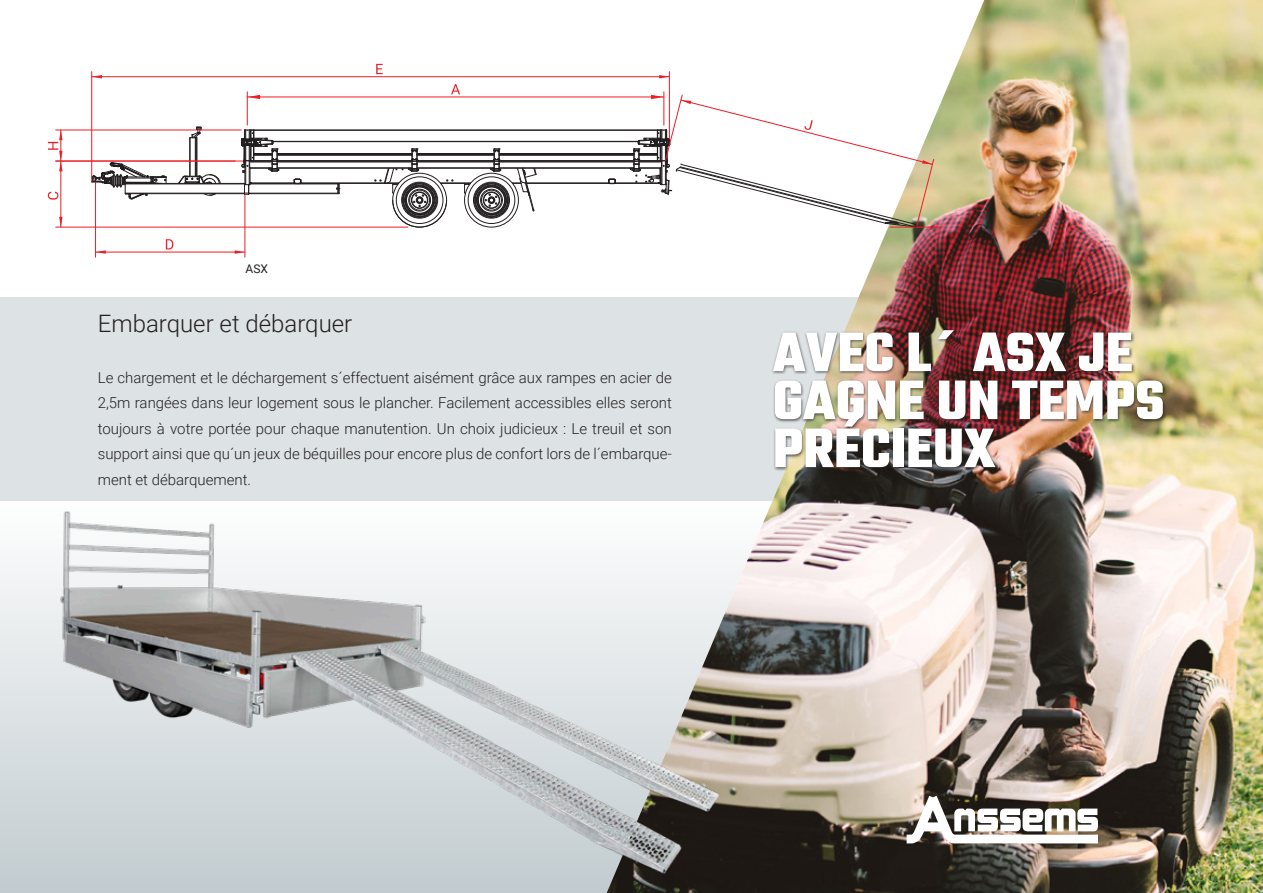
<style>
.page{position:relative;width:1263px;height:893px;background:#fff}
.page>*{position:absolute;margin:0;border:0;box-sizing:border-box;transform-origin:0 0}
.t1{font:700 60px/48px "Teko";color:#fff}
.t2{font:300 24px "Roboto";color:#231f20}
.t3{font:300 15px/25.5px "Roboto";color:#231f20;text-align:justify}
.t4{font:12px "Roboto";color:#231f20}
</style>
<div class="page">
<div style="left:0;top:298px;width:1263px;height:203px;background:#dde2e4"></div>
<div style="left:0;top:501px;width:1263px;height:392px;background:linear-gradient(to bottom,#fefefe,#c2cbcf)"></div>
<img style="left:607px;top:0;width:656px;height:893px">
<svg style="left:907px;top:796px;width:191px;height:47px"></svg>
<div style="left:772px;top:328px;width:395px;height:143px;background:#231f20;opacity:.7"></div>
<hr style="left:890px;top:227px;width:51px;height:1px;background:#ee1d23">
<div style="left:468px;top:177px;width:47px;height:47px;border:1px solid #231f20;border-radius:50%"></div>
<div style="left:475px;top:183px;width:33px;height:34px;border:1px solid #231f20;border-radius:50%"></div>
<div style="left:475px;top:184px;width:33px;height:32px;border:1px solid #231f20;border-radius:50%"></div>
<div style="left:477px;top:185px;width:29px;height:30px;border:1px solid #231f20;border-radius:50%"></div>
<div style="left:477px;top:186px;width:29px;height:28px;border:1px solid #231f20;border-radius:50%"></div>
<div style="left:483px;top:192px;width:17px;height:17px;border:1px solid #231f20;border-radius:50%"></div>
<div style="left:484px;top:192px;width:15px;height:16px;border:1px solid #231f20;border-radius:50%"></div>
<div style="left:478px;top:187px;width:27px;height:27px;border:1px solid #231f20;border-radius:50%"></div>
<div style="left:478px;top:187px;width:27px;height:26px;border:1px solid #231f20;border-radius:50%"></div>
<div style="left:480px;top:189px;width:22px;height:22px;border:1px solid #231f20;border-radius:50%"></div>
<div style="left:481px;top:190px;width:21px;height:20px;border:1px solid #231f20;border-radius:50%"></div>
<div style="left:476px;top:185px;width:31px;height:30px;border:1px solid #231f20;border-radius:50%"></div>
<div style="left:473px;top:182px;width:37px;height:36px;border:1px solid #231f20;border-radius:50%"></div>
<div style="left:474px;top:183px;width:35px;height:35px;border:1px solid #231f20;border-radius:50%"></div>
<svg style="left:485px;top:194px;width:12px;height:12px"></svg>
<hr style="left:251px;top:183px;width:43px;height:1px;background:#231f20">
<hr style="left:301px;top:183px;width:84px;height:1px;background:#231f20">
<hr style="left:440px;top:183px;width:31px;height:1px;background:#231f20">
<hr style="left:526px;top:183px;width:83px;height:1px;background:#231f20">
<hr style="left:615px;top:183px;width:44px;height:1px;background:#231f20">
<svg style="left:608px;top:179px;width:8px;height:5px"></svg>
<svg style="left:294px;top:179px;width:8px;height:5px"></svg>
<svg style="left:512px;top:169px;width:25px;height:43px"></svg>
<hr style="left:250px;top:184px;width:88px;height:1px;background:#231f20">
<hr style="left:125px;top:184px;width:120px;height:1px;background:#231f20">
<hr style="left:125px;top:183px;width:120px;height:1px;background:#231f20">
<hr style="left:125px;top:193px;width:119px;height:1px;background:#231f20">
<hr style="left:249px;top:193px;width:89px;height:1px;background:#231f20">
<svg style="left:336px;top:184px;width:4px;height:10px"></svg>
<hr style="left:190px;top:138px;width:1px;height:38px;background:#231f20">
<hr style="left:195px;top:138px;width:1px;height:38px;background:#231f20">
<hr style="left:189px;top:138px;width:1px;height:38px;background:#231f20">
<hr style="left:196px;top:138px;width:1px;height:38px;background:#231f20">
<svg style="left:204px;top:193px;width:12px;height:3px"></svg>
<svg style="left:179px;top:174px;width:42px;height:9px"></svg>
<svg style="left:190px;top:127px;width:12px;height:11px"></svg>
<svg style="left:91px;top:162px;width:76px;height:38px"></svg>
<hr style="left:277px;top:168px;width:135px;height:1px;background:#231f20">
<hr style="left:417px;top:168px;width:77px;height:1px;background:#231f20">
<hr style="left:499px;top:168px;width:135px;height:1px;background:#231f20">
<svg style="left:490px;top:149px;width:11px;height:23px"></svg>
<svg style="left:375px;top:149px;width:95px;height:78px"></svg>
<hr style="left:251px;top:130px;width:409px;height:1px;background:#231f20">
<hr style="left:499px;top:155px;width:135px;height:1px;background:#231f20">
<hr style="left:417px;top:155px;width:77px;height:1px;background:#231f20">
<hr style="left:277px;top:155px;width:135px;height:1px;background:#231f20">
<hr style="left:499px;top:154px;width:135px;height:1px;background:#231f20">
<hr style="left:417px;top:154px;width:77px;height:1px;background:#231f20">
<hr style="left:277px;top:154px;width:135px;height:1px;background:#231f20">
<hr style="left:499px;top:153px;width:135px;height:1px;background:#231f20">
<hr style="left:417px;top:153px;width:77px;height:1px;background:#231f20">
<hr style="left:277px;top:153px;width:135px;height:1px;background:#231f20">
<hr style="left:273px;top:141px;width:365px;height:1px;background:#231f20">
<hr style="left:499px;top:160px;width:135px;height:1px;background:#231f20">
<hr style="left:417px;top:160px;width:77px;height:1px;background:#231f20">
<hr style="left:277px;top:160px;width:135px;height:1px;background:#231f20">
<hr style="left:499px;top:162px;width:135px;height:1px;background:#231f20">
<hr style="left:417px;top:162px;width:77px;height:1px;background:#231f20">
<hr style="left:277px;top:162px;width:135px;height:1px;background:#231f20">
<svg style="left:241px;top:130px;width:38px;height:65px"></svg>
<svg style="left:248px;top:95px;width:12px;height:4px"></svg>
<hr style="left:664px;top:92px;width:1px;height:33px;background:#ee1d23">
<hr style="left:247px;top:92px;width:1px;height:33px;background:#ee1d23">
<hr style="left:247px;top:97px;width:417px;height:1px;background:#ee1d23">
<svg style="left:451px;top:84px;width:9px;height:10px"></svg>
<svg style="left:96px;top:250px;width:10px;height:4px"></svg>
<svg style="left:235px;top:250px;width:10px;height:4px"></svg>
<hr style="left:95px;top:183px;width:1px;height:74px;background:#ed1f26">
<hr style="left:245px;top:195px;width:1px;height:62px;background:#ed1f26">
<hr style="left:96px;top:252px;width:149px;height:1px;background:#ee1d23">
<svg style="left:166px;top:239px;width:7px;height:10px"></svg>
<svg style="left:92px;top:75px;width:10px;height:3px"></svg>
<svg style="left:659px;top:75px;width:10px;height:3px"></svg>
<hr style="left:91px;top:72px;width:1px;height:110px;background:#ee1d23">
<hr style="left:669px;top:72px;width:1px;height:67px;background:#ee1d23">
<hr style="left:92px;top:76px;width:577px;height:1px;background:#ee1d23">
<svg style="left:376px;top:64px;width:7px;height:10px"></svg>
<svg style="left:59px;top:217px;width:4px;height:10px"></svg>
<hr style="left:56px;top:227px;width:352px;height:1px;background:#ee1d23">
<hr style="left:56px;top:161px;width:187px;height:1px;background:#ed1f26">
<hr style="left:61px;top:161px;width:1px;height:66px;background:#ee1d23">
<svg style="left:48px;top:192px;width:10px;height:8px"></svg>
<hr style="left:56px;top:130px;width:185px;height:1px;background:#ee1d23">
<svg style="left:48px;top:130px;width:15px;height:41px"></svg>
<svg style="left:630px;top:95px;width:304px;height:133px"></svg>
<img style="left:44px;top:501px;width:688px;height:391px">
<p class="t4" style="left:246px;top:260px;width:24px">ASX</p>
<p class="t2" style="left:98px;top:306px;width:256px">Embarquer et débarquer</p>
<p class="t3" style="left:98px;top:364px;width:576px">Le chargement et le déchargement s´effectuent aisément grâce aux rampes en acier de 2,5m rangées dans leur logement sous le plancher. Facilement accessibles elles seront toujours à votre portée pour chaque manutention. Un choix judicieux : Le treuil et son support ainsi que qu´un jeux de béquilles pour encore plus de confort lors de l´embarque&shy;ment et débarquement.</p>
<p class="t1" style="left:773px;top:333px;width:393px">AVEC L´ ASX JE<br>GAGNE UN TEMPS<br>PRÉCIEUX</p>
</div>
